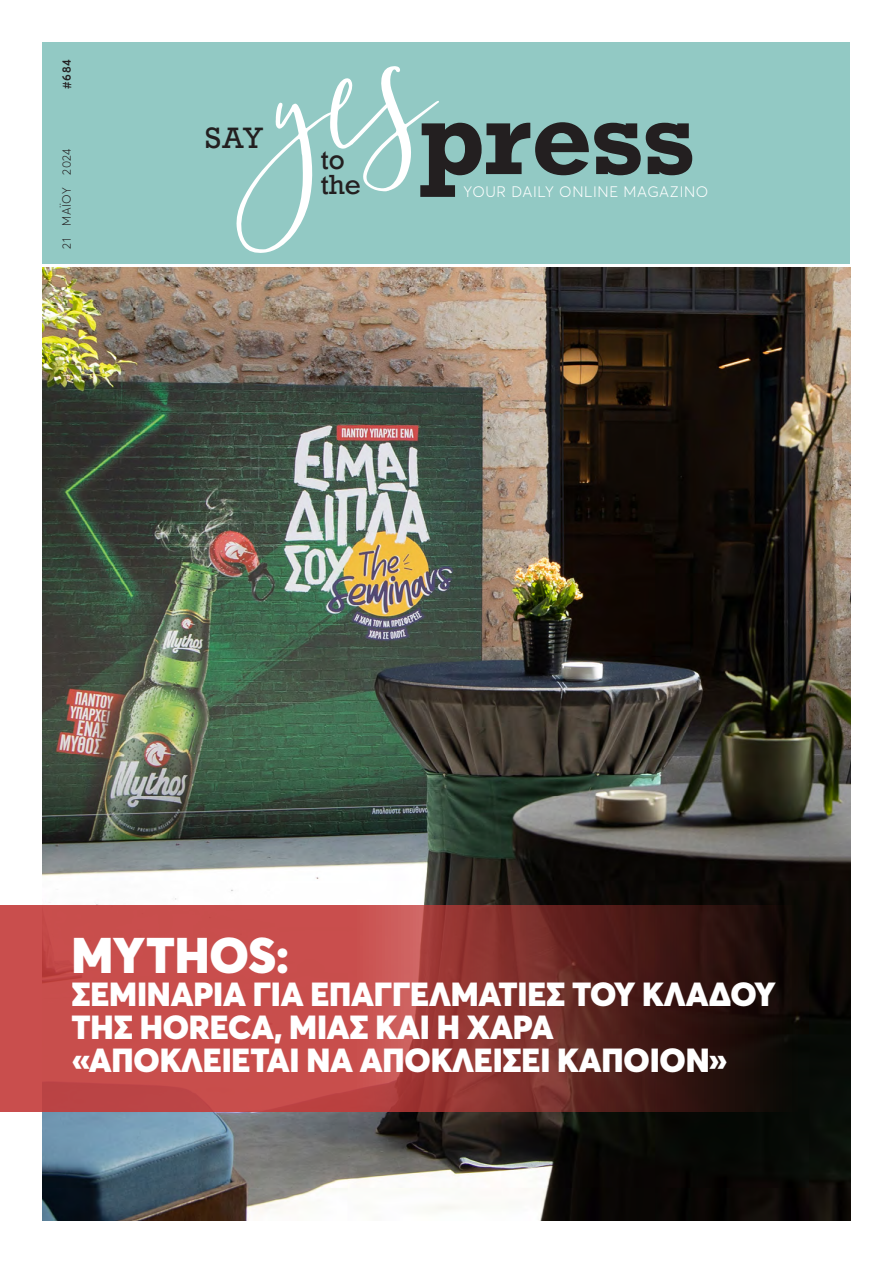
<style>
.page{position:relative;width:893px;height:1263px;background:#fff}
.page>*{position:absolute;margin:0;border:0;box-sizing:border-box;transform-origin:0 0}
.t1{font:700 98.7px "Rockwell";letter-spacing:-.005em;color:#231f20}
.t2{font:900 49.5px "Averta";letter-spacing:-.005em;color:#fff}
.t3{font:900 33px/33px "Averta";letter-spacing:-.005em;color:#fff}
.t4{font:27.75px "Rockwell";color:#231f20}
.t5{font:25.95px/25.3px "Rockwell";color:#231f20}
.t6{font:300 15px "Averta";letter-spacing:.045em;color:#fff}
.t7{font:300 12px "Averta";letter-spacing:.055em;color:#231f20;scale:.96 1}
.t8{font:600 12px "Averta";color:#231f20;scale:.96 1}
</style>
<div class="page">
<img style="left:43px;top:268px;width:807px;height:952px">
<div style="left:43px;top:43px;width:807px;height:221px;background:#92c9c4"></div>
<svg style="left:0;top:906px;width:797px;height:206px;background:#923936"></svg>
<svg style="left:236px;top:66px;width:203px;height:187px"></svg>
<p class="t8" style="left:59px;top:89px;width:32px;rotate:-90deg">#684</p>
<p class="t7" style="left:59px;top:249px;width:106px;rotate:-90deg">21 ΜΑΪΟΥ 2024</p>
<p class="t4" style="left:205px;top:120px;width:60px">SAY</p>
<p class="t5" style="left:321px;top:147px;width:42px">to the</p>
<h1 class="t1" style="left:419px;top:74px;width:277px">press</h1>
<p class="t6" style="left:464px;top:182px;width:246px">YOUR DAILY ONLINE MAGAZINO</p>
<h2 class="t2" style="left:72px;top:923px;width:219px">MYTHOS:</h2>
<p class="t3" style="left:71px;top:977px;width:706px">ΣΕΜΙΝΆΡΙΑ ΓΙΑ ΕΠΑΓΓΕΛΜΑΤΊΕΣ ΤΟΥ ΚΛΆΔΟΥ<br>ΤΗΣ HORECA, ΜΙΑΣ ΚΑΙ Η ΧΑΡΆ «ΑΠΟΚΛΕΊΕΤΑΙ ΝΑ ΑΠΟΚΛΕΊΣΕΙ ΚΆΠΟΙΟΝ»</p>
</div>
